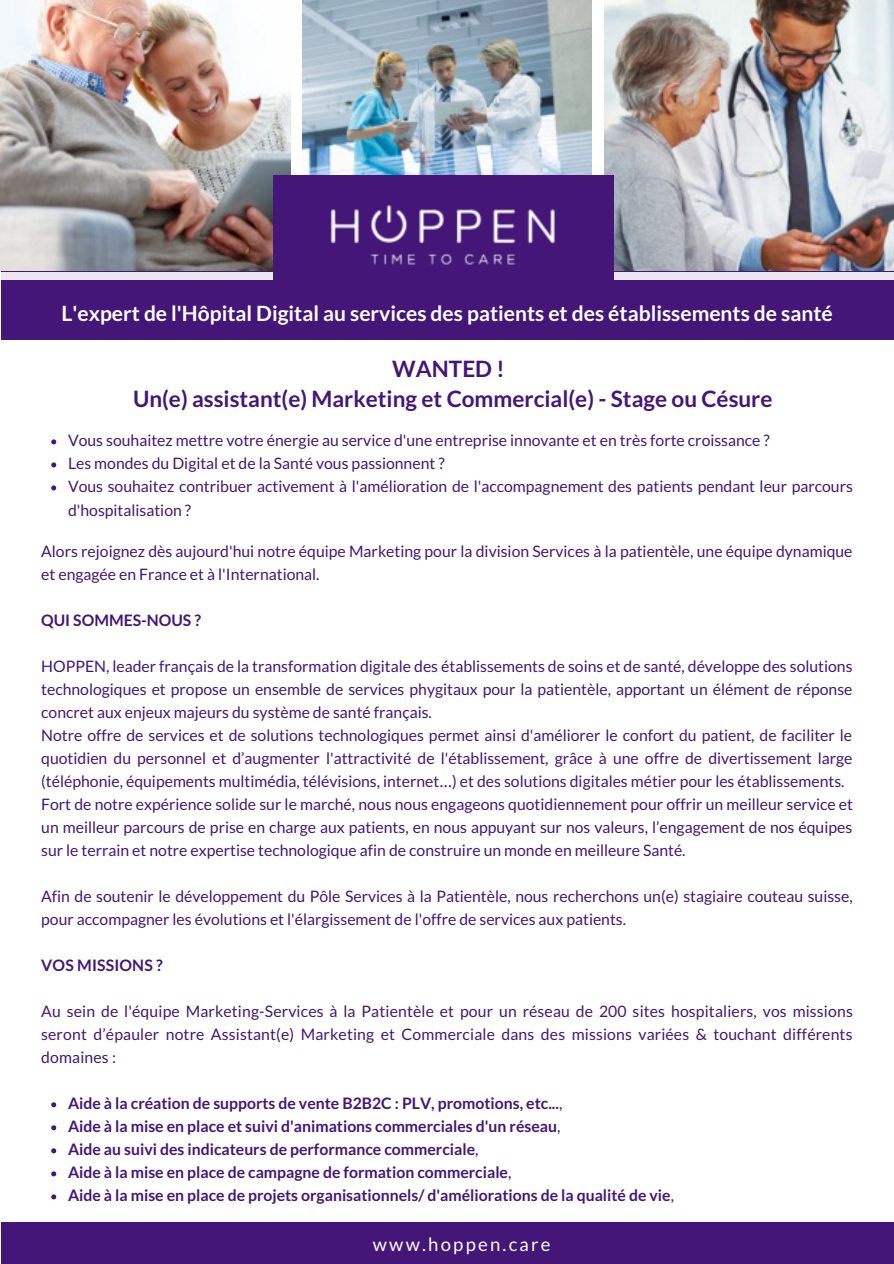
<style>
.page{position:relative;width:894px;height:1264px;background:#fff}
.page>*{position:absolute;margin:0;border:0;box-sizing:border-box;transform-origin:0 0}
.t1{font:700 22.5px/30.6px "Lato";color:#431677;text-align:center}
.t2{font:700 21px "Lato";color:#fff}
.t3{font:18.45px "Lato";letter-spacing:.12em;color:#fff}
.t4{font:15.75px/23px "Lato";color:#431677}
.t5{font:700 15.75px/23px "Lato";color:#431677}
.s1{font-family:"Noto Sans Gurmukhi"}
.s2{font-weight:400}
</style>
<div class="page">
<div style="left:1px;top:1222px;width:892px;height:41px;background:#431677"></div>
<svg style="left:51px;top:439px;width:5px;height:5px"></svg>
<svg style="left:51px;top:462px;width:5px;height:5px"></svg>
<svg style="left:51px;top:485px;width:5px;height:5px"></svg>
<svg style="left:51px;top:1102px;width:5px;height:5px"></svg>
<svg style="left:51px;top:1125px;width:5px;height:5px"></svg>
<svg style="left:51px;top:1148px;width:5px;height:5px"></svg>
<svg style="left:51px;top:1171px;width:5px;height:5px"></svg>
<svg style="left:51px;top:1194px;width:5px;height:5px"></svg>
<div style="left:2px;top:271px;width:891px;height:68px;background:#431677"></div>
<img style="left:0;top:0;width:290px;height:271px">
<img style="left:302px;top:0;width:289px;height:175px">
<img style="left:604px;top:0;width:289px;height:271px">
<div style="left:0;top:273px;width:281px;height:7px;background:#ebe6f0"></div>
<div style="left:273px;top:175px;width:340px;height:114px;background:#431677"></div>
<div style="left:614px;top:273px;width:279px;height:7px;background:#ebe6f0"></div>
<img style="left:302px;top:173px;width:288px;height:92px">
<h2 class="t2" style="left:62px;top:301px;width:772px">L'expert de l'Hôpital Digital au services des patients et des établissements de santé</h2>
<h1 class="t1" style="left:133px;top:353px;width:641px">WANTED !<br>Un(e) assistant(e) Marketing et Commercial(e) - Stage ou Césure</h1>
<p class="t4" style="left:68px;top:429px;width:786px">Vous souhaitez mettre votre énergie au service d'une entreprise innovante et en très forte croissance ?<br>Les mondes du Digital et de la Santé vous passionnent ?<br>Vous souhaitez contribuer activement à l'amélioration de l'accompagnement des patients pendant leur parcours d'hospitalisation ?</p>
<p class="t4" style="left:41px;top:539px;width:812px">Alors rejoignez dès aujourd'hui notre équipe Marketing pour la division Services à la patientèle, une équipe dynamique et engagée en France et à l'International.</p>
<p class="t5" style="left:41px;top:608px;width:161px">QUI SOMMES-NOUS ?</p>
<p class="t4" style="left:41px;top:654px;width:813px">HOPPEN, leader français de la transformation digitale des établissements de soins et de santé, développe des solutions technologiques et propose un ensemble de services phygitaux pour la patientèle, apportant un élément de réponse concret aux enjeux majeurs du système de santé français.<br>Notre offre de services et de solutions technologiques permet ainsi d'améliorer le confort du patient, de faciliter le quotidien du personnel et d’augmenter l'attractivité de l'établissement, grâce à une offre de divertissement large (téléphonie, équipements multimédia, télévisions, internet<span class="s1">…</span>) et des solutions digitales métier pour les établissements.<br>Fort de notre expérience solide sur le marché, nous nous engageons quotidiennement pour offrir un meilleur service et un meilleur parcours de prise en charge aux patients, en nous appuyant sur nos valeurs, l’engagement de nos équipes sur le terrain et notre expertise technologique afin de construire un monde en meilleure Santé.</p>
<p class="t4" style="left:41px;top:884px;width:812px">Afin de soutenir le développement du Pôle Services à la Patientèle, nous recherchons un(e) stagiaire couteau suisse, pour accompagner les évolutions et l'élargissement de l'offre de services aux patients.</p>
<p class="t5" style="left:41px;top:953px;width:123px">VOS MISSIONS ?</p>
<p class="t4" style="left:41px;top:999px;width:812px;text-align:justify">Au sein de l'équipe Marketing-Services à la Patientèle et pour un réseau de 200 sites hospitaliers, vos missions seront d’épauler notre Assistant(e) Marketing et Commerciale dans des missions variées &amp; touchant différents domaines :</p>
<p class="t5" style="left:68px;top:1091px;width:607px">Aide à la création de supports de vente B2B2C : PLV, promotions, etc...<span class="s2">,<br></span>Aide à la mise en place et suivi d'animations commerciales d'un réseau<span class="s2">,<br></span>Aide au suivi des indicateurs de performance commerciale<span class="s2">,<br></span>Aide à la mise en place de campagne de formation commerciale<span class="s2">,<br></span>Aide à la mise en place de projets organisationnels/ d'améliorations de la qualité de vie<span class="s2">,</span></p>
<p class="t3" style="left:373px;top:1234px;width:179px">www.hoppen.care</p>
</div>
